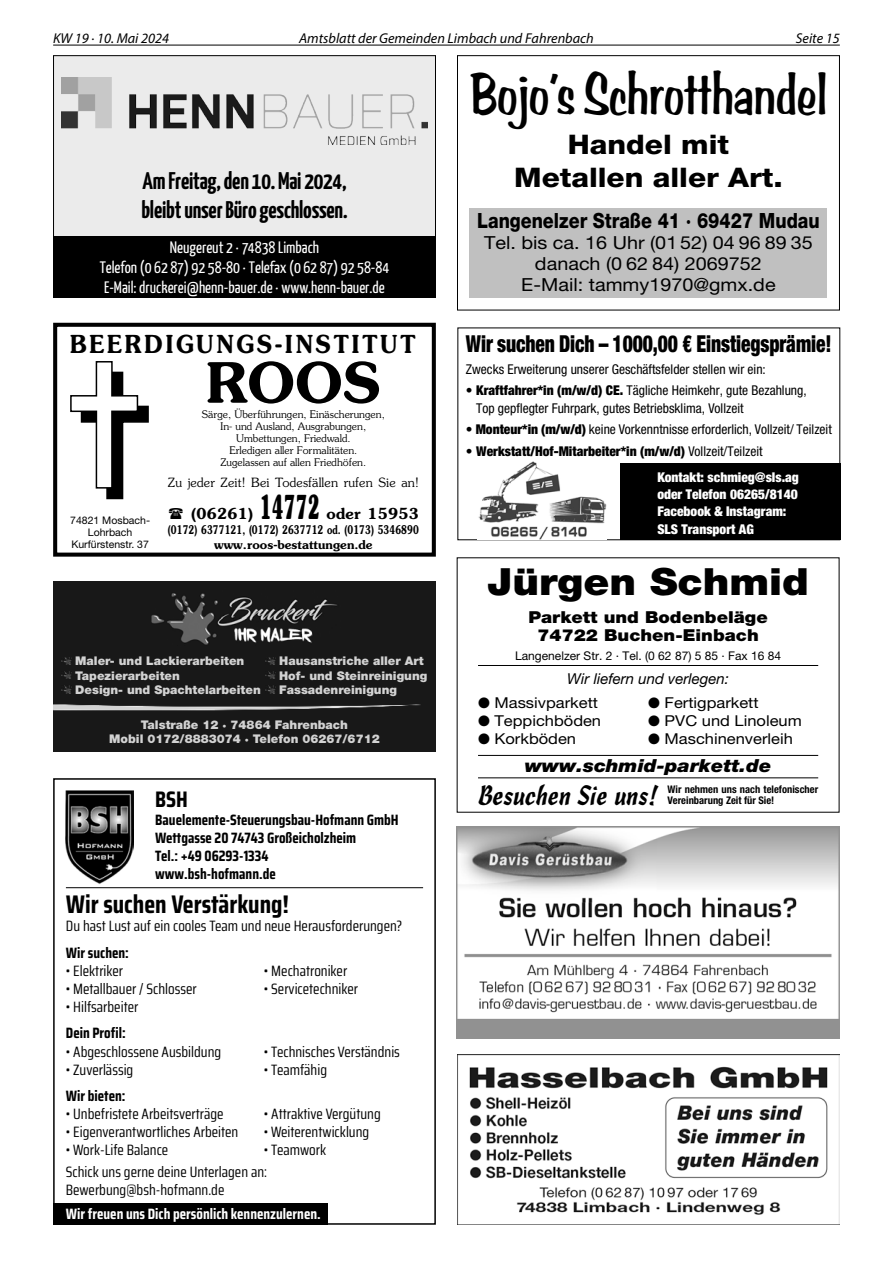
<style>
.page{position:relative;width:893px;height:1263px;background:#fff}
.page>*{position:absolute;margin:0;border:0;box-sizing:border-box;transform-origin:0 0}
.t1{font:60.9px "Arab Bru D";color:#000;scale:.71 1}
.t2{font:600 55.5px "Souvenir";color:#000}
.t3{font:900 37.5px "Helvetica Neue";color:#000;scale:1.1 1}
.t4{font:800 27px/32.4px "Helvetica Neue";color:#000;text-align:center;scale:1.1 1}
.t5{font:27px "Cascade Script";color:#000;scale:.9 1}
.t6{font:700 25.5px "Saira Condensed";color:#000}
.t7{font:600 24.75px "Souvenir";letter-spacing:.125em;color:#000;scale:.91 1}
.t8{font:700 24px/28.8px "Yanone Kaffeesatz";letter-spacing:-.01em;color:#000}
.t9{font:900 condensed 23.4px "Helvetica Neue LT Std";letter-spacing:-.005em;color:#000;scale:.83 1}
.t10{font:700 22.5px "Saira Condensed";color:#000}
.t11{font:800 21px "Helvetica Neue";color:#000;scale:.85 1}
.t12{font:18px/21px "Helvetica Neue";color:#000;text-align:center;scale:1.1 1}
.t13{font:italic 900 18px "Helvetica Neue";color:#000;scale:1.1 1}
.t14{font:16.5px/19.8px "Yanone Kaffeesatz";color:#fff;text-align:center}
.t15{font:900 16.5px/18px "Helvetica Neue";color:#000;text-align:center;scale:1.1 1}
.t16{font:15px/22.2px "Saira Condensed";color:#000}
.t17{font:700 15px/18px "Saira Condensed";color:#000}
.t18{font:15px "Helvetica Neue";color:#000;scale:1.1 1}
.t19{font:700 15px "Saira Condensed";color:#fff}
.t20{font:italic 15px "Helvetica Neue";color:#000}
.t21{font:600 15px "Souvenir";letter-spacing:.01em;color:#000}
.t22{font:italic 14.25px "Myriad Pro";color:#000}
.t23{font:condensed 13.5px/17.4px "Helvetica Neue LT Std";color:#000}
.t24{font:900 condensed 13.5px/25.8px "Helvetica Neue LT Std";color:#000}
.t25{font:900 condensed 13.5px/17.4px "Helvetica Neue LT Std";color:#fff}
.t26{font:300 12.75px "Souvenir";letter-spacing:.01em;color:#000}
.t27{font:900 12px/14.4px "Helvetica Neue";color:#d2d2d2;text-align:center}
.t28{font:600 12px/15.1px "Souvenir";color:#000;text-align:center;scale:.72 1}
.t29{font:12px "Helvetica Neue";color:#000}
.t30{font:300 10.5px/12px "Souvenir";color:#000;text-align:center}
.t31{font:700 condensed 10.5px/10.5px "Helvetica Neue";color:#000}
.t32{font:10.5px/12px "Helvetica Neue";color:#000;text-align:center}
.s1{font-weight:700;font-size:33px}
.s2{font-weight:900}
.s3{font-weight:400}
.s4{color:#fff}
</style>
<div class="page">
<hr style="left:53px;top:45px;width:787px;height:1px;background:#000">
<div style="left:53px;top:1203px;width:275px;height:22px;background:#000"></div>
<hr style="left:66px;top:887px;width:357px;height:1px;background:#000">
<div style="left:53px;top:778px;width:383px;height:447px;border:2px solid #000"></div>
<img style="left:66px;top:791px;width:67px;height:93px">
<svg style="left:70px;top:361px;width:79px;height:139px"></svg>
<div style="left:53px;top:323px;width:383px;height:234px;border:4px solid #000"></div>
<div style="left:620px;top:464px;width:220px;height:76px;background:#000"></div>
<div style="left:457px;top:328px;width:383px;height:212px;border:1px solid #000"></div>
<img style="left:477px;top:461px;width:129px;height:78px">
<div style="left:457px;top:55px;width:383px;height:255px;border:1px solid #000"></div>
<div style="left:470px;top:208px;width:357px;height:90px;background:#c0c0c0"></div>
<div style="left:53px;top:582px;width:383px;height:170px;background:#181818"></div>
<svg style="left:62px;top:657px;width:9px;height:7px"></svg>
<svg style="left:266px;top:657px;width:9px;height:7px"></svg>
<svg style="left:62px;top:671px;width:9px;height:8px"></svg>
<svg style="left:266px;top:671px;width:9px;height:8px"></svg>
<svg style="left:62px;top:686px;width:9px;height:7px"></svg>
<svg style="left:266px;top:686px;width:9px;height:7px"></svg>
<img style="left:152px;top:593px;width:185px;height:52px">
<img style="left:234px;top:627px;width:78px;height:15px">
<img style="left:53px;top:704px;width:368px;height:6px">
<img style="left:457px;top:1055px;width:383px;height:170px">
<img style="left:457px;top:826px;width:382px;height:213px">
<hr style="left:478px;top:665px;width:340px;height:1px;background:#000">
<hr style="left:478px;top:755px;width:340px;height:1px;background:#000">
<hr style="left:478px;top:777px;width:340px;height:1px;background:#000">
<div style="left:53px;top:55px;width:383px;height:243px;background:#ebebeb"></div>
<div style="left:53px;top:236px;width:383px;height:62px;background:#000"></div>
<img style="left:62px;top:77px;width:365px;height:68px">
<div style="left:53px;top:55px;width:383px;height:243px;border:1px solid #000"></div>
<p class="t22" style="left:53px;top:29px;width:118px">KW 19 · 10. Mai 2024</p>
<p class="t22" style="left:299px;top:29px;width:296px">Amtsblatt der Gemeinden Limbach und Fahrenbach</p>
<p class="t22" style="left:796px;top:29px;width:45px">Seite 15</p>
<h3 class="t8" style="left:141px;top:165px;width:208px">Am Freitag, den 10. Mai 2024, bleibt unser Büro geschlossen.</h3>
<p class="t14" style="left:100px;top:237px;width:291px">Neugereut 2 · 74838 Limbach<br>Telefon (0 62 87) 92 58-80 · Telefax (0 62 87) 92 58-84<br>E-Mail: druckerei@henn-bauer.de · www.henn-bauer.de</p>
<h3 class="t7" style="left:70px;top:328px;width:381px">BEERDIGUNGS-INSTITUT</h3>
<p class="t32" style="left:70px;top:514px;width:81px">74821 Mosbach-<br>Lohrbach<br>Kurfürstenstr. 37</p>
<h2 class="t2" style="left:206px;top:347px;width:176px">ROOS</h2>
<p class="t30" style="left:221px;top:420px;width:147px">In- und Ausland, Ausgrabungen,<br>Umbettungen, Friedwald.<br>Erledigen aller Formalitäten.<br>Zugelassen auf allen Friedhöfen.</p>
<p class="t26" style="left:168px;top:475px;width:253px">Zu jeder Zeit! Bei Todesfällen rufen Sie an!</p>
<p class="t21" style="left:191px;top:504px;width:229px">(06261) <span class="s1">14772</span> oder 15953</p>
<p class="t28" style="left:168px;top:522px;width:350px">(0172) 6377121, (0172) 2637712 od. (0173) 5346890 www.roos-bestattungen.de</p>
<p class="t30" style="left:202px;top:408px;width:184px">Särge, Überführungen, Einäscherungen,</p>
<p class="t27" style="left:75px;top:654px;width:171px">Maler- und Lackierarbeiten</p>
<p class="t27" style="left:279px;top:654px;width:146px">Hausanstriche aller Art</p>
<p class="t27" style="left:75px;top:668px;width:106px">Tapezierarbeiten</p>
<p class="t27" style="left:279px;top:668px;width:150px">Hof- und Steinreinigung</p>
<p class="t27" style="left:75px;top:683px;width:187px">Design- und Spachtelarbeiten</p>
<p class="t27" style="left:279px;top:683px;width:119px">Fassadenreinigung</p>
<p class="t27" style="left:109px;top:717px;width:272px">Talstraße 12 · 74864 Fahrenbach<br>Mobil 0172/8883074 · Telefon 06267/6712</p>
<h3 class="t10" style="left:155px;top:782px;width:34px">BSH</h3>
<p class="t17" style="left:155px;top:810px;width:245px">Bauelemente-Steuerungsbau-Hofmann GmbH<br>Wettgasse 20 74743 Großeicholzheim<br>Tel.: +49 06293-1334<br>www.bsh-hofmann.de</p>
<h3 class="t6" style="left:66px;top:885px;width:225px">Wir suchen Verstärkung!</h3>
<p class="t16" style="left:66px;top:915px;width:338px">Du hast Lust auf ein cooles Team und neue Herausforderungen?</p>
<p class="t17" style="left:66px;top:943px;width:64px">Wir suchen:</p>
<p class="t16" style="left:66px;top:959px;width:59px">• Elektriker</p>
<p class="t16" style="left:264px;top:959px;width:85px">• Mechatroniker</p>
<p class="t16" style="left:66px;top:977px;width:132px">• Metallbauer / Schlosser</p>
<p class="t16" style="left:264px;top:977px;width:96px">• Servicetechniker</p>
<p class="t16" style="left:66px;top:995px;width:74px">• Hilfsarbeiter</p>
<p class="t17" style="left:66px;top:1024px;width:61px">Dein Profil:</p>
<p class="t16" style="left:66px;top:1040px;width:157px">• Abgeschlossene Ausbildung</p>
<p class="t16" style="left:264px;top:1040px;width:137px">• Technisches Verständnis</p>
<p class="t16" style="left:66px;top:1058px;width:69px">• Zuverlässig</p>
<p class="t16" style="left:264px;top:1058px;width:65px">• Teamfähig</p>
<p class="t17" style="left:66px;top:1087px;width:61px">Wir bieten:</p>
<p class="t16" style="left:66px;top:1102px;width:159px">• Unbefristete Arbeitsverträge</p>
<p class="t16" style="left:264px;top:1102px;width:118px">• Attraktive Vergütung</p>
<p class="t16" style="left:66px;top:1120px;width:174px">• Eigenverantwortliches Arbeiten</p>
<p class="t16" style="left:264px;top:1120px;width:107px">• Weiterentwicklung</p>
<p class="t16" style="left:66px;top:1138px;width:104px">• Work-Life Balance</p>
<p class="t16" style="left:66px;top:1138px;width:262px;text-indent:198px">• Teamwork<br>Schick uns gerne deine Unterlagen an:</p>
<p class="t16" style="left:66px;top:1178px;width:160px">Bewerbung@bsh-hofmann.de</p>
<p class="t19" style="left:66px;top:1202px;width:256px">Wir freuen uns Dich persönlich kennenzulernen.</p>
<h1 class="t1" style="left:470px;top:59px;width:505px">Bojo’s Schrotthandel</h1>
<h3 class="t4" style="left:514px;top:128px;width:246px">Handel mit<br>Metallen aller Art.</h3>
<h3 class="t11" style="left:477px;top:208px;width:405px">Langenelzer Straße 41 · 69427 Mudau</h3>
<p class="t12" style="left:484px;top:232px;width:300px">Tel. bis ca. 16 Uhr (01 52) 04 96 89 35 danach (0 62 84) 2069752<br>E-Mail: tammy1970@gmx.de</p>
<h3 class="t9" style="left:466px;top:329px;width:442px">Wir suchen Dich – 1000,00 € Einstiegsprämie!</h3>
<p class="t23" style="left:466px;top:360px;width:301px">Zwecks Erweiterung unserer Geschäftsfelder stellen wir ein:</p>
<p class="t23" style="left:476px;top:382px;width:332px;text-indent:-10px"><span class="s2">• Kraftfahrer*in (m/w/d) CE.</span> Tägliche Heimkehr, gute Bezahlung,<br>Top gepflegter Fuhrpark, gutes Betriebsklima, Vollzeit</p>
<p class="t23" style="left:466px;top:421px;width:367px"><span class="s2">• Monteur*in (m/w/d)</span> keine Vorkenntnisse erforderlich, Vollzeit/ Teilzeit</p>
<p class="t24" style="left:657px;top:438px;width:143px;text-indent:-191px">• Werkstatt/Hof-Mitarbeiter*in (m/w/d) <span class="s3">Vollzeit/Teilzeit<br></span><span class="s4">Kontakt: schmieg@sls.ag</span></p>
<p class="t25" style="left:657px;top:485px;width:142px">oder Telefon 06265/8140<br>Facebook &amp; Instagram:<br>SLS Transport AG</p>
<h3 class="t3" style="left:487px;top:559px;width:294px">Jürgen Schmid</h3>
<p class="t15" style="left:528px;top:608px;width:219px">Parkett und Bodenbeläge<br>74722 Buchen-Einbach</p>
<p class="t29" style="left:515px;top:649px;width:267px">Langenelzer Str. 2 · Tel. (0 62 87) 5 85 · Fax 16 84</p>
<p class="t20" style="left:567px;top:670px;width:163px">Wir liefern und verlegen:</p>
<p class="t18" style="left:478px;top:694px;width:111px">● Massivparkett</p>
<p class="t18" style="left:648px;top:694px;width:102px">● Fertigparkett</p>
<p class="t18" style="left:478px;top:712px;width:113px">● Teppichböden</p>
<p class="t18" style="left:648px;top:712px;width:141px">● PVC und Linoleum</p>
<p class="t18" style="left:478px;top:730px;width:91px">● Korkböden</p>
<p class="t18" style="left:648px;top:730px;width:133px">● Maschinenverleih</p>
<p class="t13" style="left:525px;top:754px;width:226px">www.schmid-parkett.de</p>
<h3 class="t5" style="left:478px;top:779px;width:201px">Besuchen Sie uns!</h3>
<p class="t31" style="left:667px;top:784px;width:152px">Wir nehmen uns nach telefonischer<br>Vereinbarung Zeit für Sie!</p>
</div>
